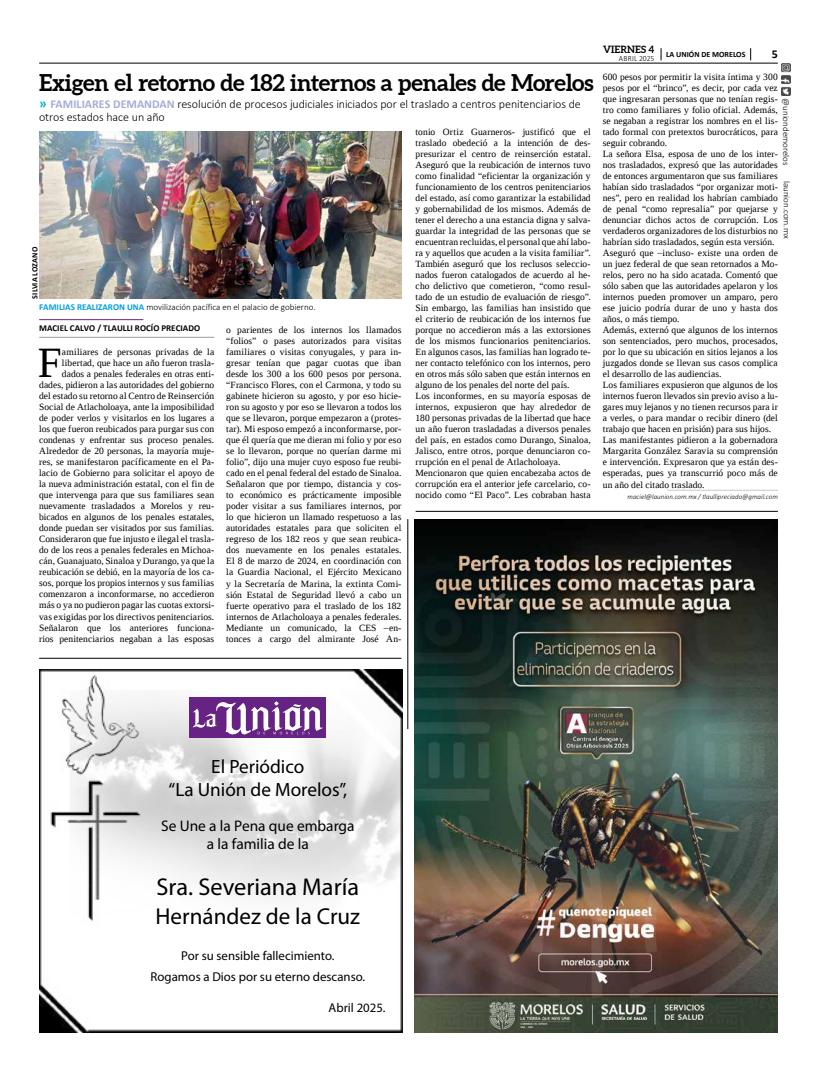
<style>
.page{position:relative;width:823px;height:1078px;background:#fff}
.page>*{position:absolute;margin:0;border:0;box-sizing:border-box;transform-origin:0 0}
.t1{font:43.1px "Liberation Serif";color:#000}
.t2{font:24.3px "Myriad Pro";color:#000}
.t3{font:700 23px "Aleo";letter-spacing:-.015em;color:#000}
.t4{font:23px "Myriad Pro";color:#000}
.t5{font:19.2px/23px "Myriad Pro";color:#000;text-align:center}
.t6{font:15.4px/17.9px "Myriad Pro";color:#000;text-align:center}
.t7{font:12.8px/21.8px "Myriad Pro";color:#000;text-align:center}
.t8{font:300 12px/12px "Calibri";letter-spacing:-.005em;color:#000}
.t9{font:700 12px "Calibri";color:#000}
.t10{font:700 10px "Aleo";letter-spacing:.005em;color:#000}
.t11{font:9.5px/11px "Liberation Serif";letter-spacing:.01em;color:#000}
.t12{font:300 9px "Calibri";color:#000}
.t13{font:700 9px "Calibri";color:#000}
.t14{font:700 8px "Calibri";color:#000}
.t15{font:300 8px "Calibri";letter-spacing:.04em;color:#000;scale:.94 1}
.t16{font:italic 300 7px "Calibri";color:#000}
.s1{font-weight:700;font-size:14px;color:#00afcb}
.s2{font-weight:700;color:#a5add8}
.s3{font-weight:700;color:#009fe3}
</style>
<div class="page">
<img style="left:781px;top:63px;width:9px;height:33px">
<hr style="left:39px;top:63px;width:738px;height:1px;background:#000">
<svg style="left:750px;top:48px;width:1px;height:12px"></svg>
<svg style="left:660px;top:48px;width:1px;height:12px"></svg>
<img style="left:39px;top:669px;width:363px;height:363px">
<div style="left:189px;top:697px;width:137px;height:40px;background:#662383"></div>
<svg style="left:193px;top:701px;width:130px;height:33px"></svg>
<img style="left:414px;top:519px;width:363px;height:513px">
<hr style="left:415px;top:511px;width:362px;height:1px;background:#000">
<hr style="left:39px;top:658px;width:362px;height:1px;background:#000">
<hr style="left:407px;top:519px;width:1px;height:210px;background:#000">
<hr style="left:39px;top:319px;width:104px;height:1px;background:#702283">
<hr style="left:39px;top:337px;width:175px;height:1px;background:#9d9d9c">
<img style="left:39px;top:132px;width:362px;height:166px">
<hr style="left:666px;top:489px;width:111px;height:1px;background:#becbd3">
<h3 class="t3" style="left:39px;top:69px;width:556px">Exigen el retorno de 182 internos a penales de Morelos</h3>
<p class="t8" style="left:39px;top:98px;width:543px"><span class="s1">»</span> <span class="s2">FAMILIARES DEMANDAN</span> resolución de procesos judiciales iniciados por el traslado a centros penitenciarios de otros estados hace un año</p>
<p class="t14" style="left:29px;top:298px;width:53px;rotate:-90deg">SILVIA LOZANO</p>
<p class="t12" style="left:39px;top:301px;width:278px"><span class="s3">FAMILIAS REALIZARON UNA</span> movilización pacífica en el palacio de gobierno.</p>
<p class="t13" style="left:39px;top:322px;width:162px">MACIEL CALVO / TLAULLI ROCÍO PRECIADO</p>
<h1 class="t1" style="left:38px;top:335px;width:25px">F</h1>
<p class="t11" style="left:39px;top:346px;width:176px;text-align:right">amiliares de personas privadas de la libertad, que hace un año fueron trasla&shy;dados a penales federales en otras enti&shy;dades, pidieron a las autoridades del gobierno del estado su retorno al Centro de Reinserción Social de Atlacholoaya, ante la imposibilidad de poder verlos y visitarlos en los lugares a los que fueron reubicados para purgar sus con condenas y enfrentar sus proceso penales.<br>Alrededor de 20 personas, la mayoría muje&shy;res, se manifestaron pacíficamente en el Pa&shy;lacio de Gobierno para solicitar el apoyo de la nueva administración estatal, con el fin de que intervenga para que sus familiares sean nuevamente trasladados a Morelos y reu&shy;bicados en algunos de los penales estatales, donde puedan ser visitados por sus familias.<br>Consideraron que fue injusto e ilegal el trasla&shy;do de los reos a penales federales en Michoa&shy;cán, Guanajuato, Sinaloa y Durango, ya que la reubicación se debió, en la mayoría de los ca&shy;sos, porque los propios internos y sus familias comenzaron a inconformarse, no accedieron más o ya no pudieron pagar las cuotas extorsi&shy;vas exigidas por los directivos penitenciarios.<br>Señalaron que los anteriores funciona&shy;rios penitenciarios negaban a las esposas</p>
<p class="t11" style="left:226px;top:324px;width:176px;text-align:justify">o parientes de los internos los llamados “folios” o pases autorizados para visitas familiares o visitas conyugales, y para in&shy;gresar tenían que pagar cuotas que iban desde los 300 a los 600 pesos por persona. “Francisco Flores, con el Carmona, y todo su gabinete hicieron su agosto, y por eso hicie&shy;ron su agosto y por eso se llevaron a todos los que se llevaron, porque empezaron a (protes&shy;tar). Mi esposo empezó a inconformarse, por&shy;que él quería que me dieran mi folio y por eso se lo llevaron, porque no querían darme mi folio”, dijo una mujer cuyo esposo fue reubi&shy;cado en el penal federal del estado de Sinaloa.<br>Señalaron que por tiempo, distancia y cos&shy;to económico es prácticamente imposible poder visitar a sus familiares internos, por lo que hicieron un llamado respetuoso a las autoridades estatales para que soliciten el regreso de los 182 reos y que sean reubica&shy;dos nuevamente en los penales estatales.<br>El 8 de marzo de 2024, en coordinación con la Guardia Nacional, el Ejército Mexicano y la Secretaría de Marina, la extinta Comi&shy;sión Estatal de Seguridad llevó a cabo un fuerte operativo para el traslado de los 182 internos de Atlacholoaya a penales federales.<br>Mediante un comunicado, la CES –en&shy;tonces a cargo del almirante José An-</p>
<p class="t11" style="left:415px;top:126px;width:176px">tonio Ortiz Guarneros- justificó que el traslado obedeció a la intención de des&shy;presurizar el centro de reinserción estatal.<br>Aseguró que la reubicación de internos tuvo como finalidad “eficientar la organización y funcionamiento de los centros penitenciarios del estado, así como garantizar la estabilidad y gobernabilidad de los mismos. Además de tener el derecho a una estancia digna y salva&shy;guardar la integridad de las personas que se encuentran recluidas, el personal que ahí labo&shy;ra y aquellos que acuden a la visita familiar”.<br>También aseguró que los reclusos seleccio&shy;nados fueron catalogados de acuerdo al he&shy;cho delictivo que cometieron, “como resul&shy;tado de un estudio de evaluación de riesgo”.<br>Sin embargo, las familias han insistido que el criterio de reubicación de los internos fue porque no accedieron más a las extorsiones de los mismos funcionarios penitenciarios.<br>En algunos casos, las familias han logrado te&shy;ner contacto telefónico con los internos, pero en otros más sólo saben que están internos en alguno de los penales del norte del país.<br>Los inconformes, en su mayoría esposas de internos, expusieron que hay alrededor de 180 personas privadas de la libertad que hace un año fueron trasladadas a diversos penales del país, en estados como Durango, Sinaloa, Jalisco, entre otros, porque denunciaron co&shy;rrupción en el penal de Atlacholoaya.<br>Mencionaron que quien encabezaba actos de corrupción era el anterior jefe carcelario, co&shy;nocido como “El Paco”. Les cobraban hasta</p>
<p class="t10" style="left:602px;top:44px;width:53px">VIERNES 4</p>
<p class="t15" style="left:618px;top:53px;width:39px">ABRIL 2025</p>
<p class="t14" style="left:665px;top:49px;width:81px">LA UNIÓN DE MORELOS</p>
<p class="t9" style="left:771px;top:46px;width:8px">5</p>
<p class="t11" style="left:602px;top:71px;width:176px">600 pesos por permitir la visita íntima y 300 pesos por el “brinco”, es decir, por cada vez que ingresaran personas que no tenían regis&shy;tro como familiares y folio oficial. Además, se negaban a registrar los nombres en el lis&shy;tado formal con pretextos burocráticos, para seguir cobrando.<br>La señora Elsa, esposa de uno de los inter&shy;nos trasladados, expresó que las autoridades de entonces argumentaron que sus familiares habían sido trasladados “por organizar moti&shy;nes”, pero en realidad los habrían cambiado de penal “como represalia” por quejarse y denunciar dichos actos de corrupción. Los verdaderos organizadores de los disturbios no habrían sido trasladados, según esta versión.<br>Aseguró que –incluso- existe una orden de un juez federal de que sean retornados a Mo&shy;relos, pero no ha sido acatada. Comentó que sólo saben que las autoridades apelaron y los internos pueden promover un amparo, pero ese juicio podría durar de uno y hasta dos años, o más tiempo.<br>Además, externó que algunos de los internos son sentenciados, pero muchos, procesados, por lo que su ubicación en sitios lejanos a los juzgados donde se llevan sus casos complica el desarrollo de las audiencias.<br>Los familiares expusieron que algunos de los internos fueron llevados sin previo aviso a lu&shy;gares muy lejanos y no tienen recursos para ir a verles, o para mandar o recibir dinero (del trabajo que hacen en prisión) para sus hijos.<br>Las manifestantes pidieron a la gobernadora Margarita González Saravia su comprensión e intervención. Expresaron que ya están des&shy;esperadas, pues ya transcurrió poco más de un año del citado traslado.</p>
<p class="t12" style="left:791px;top:98px;width:69px;rotate:90deg">@uniondemorelos</p>
<p class="t12" style="left:792px;top:181px;width:59px;rotate:90deg">launion.com.mx</p>
<p class="t16" style="left:627px;top:492px;width:152px">maciel@launion.com.mx / tlaullipreciado@gmail.com</p>
<h3 class="t5" style="left:168px;top:754px;width:180px">El Periódico<br>“La Unión de Morelos”,</h3>
<h3 class="t6" style="left:161px;top:816px;width:195px">Se Une a la Pena que embarga a la familia de la</h3>
<h2 class="t2" style="left:156px;top:872px;width:204px">Sra. Severiana María</h2>
<h3 class="t4" style="left:155px;top:901px;width:206px">Hernández de la Cruz</h3>
<h3 class="t7" style="left:150px;top:943px;width:216px">Por su sensible fallecimiento.<br>Rogamos a Dios por su eterno descanso.</h3>
<h3 class="t7" style="left:328px;top:996px;width:58px">Abril 2025.</h3>
</div>
